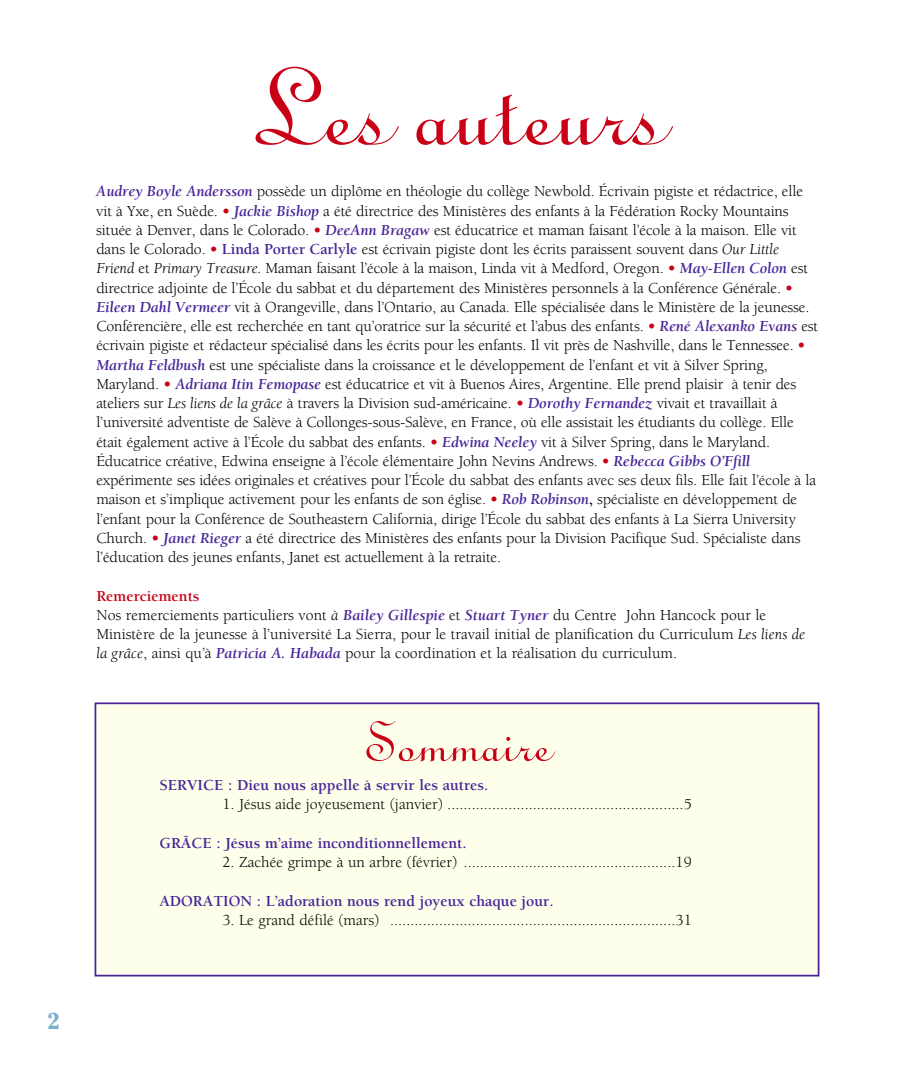
<style>
.page{position:relative;width:914px;height:1071px;background:#fff}
.page>*{position:absolute;margin:0;border:0;box-sizing:border-box;transform-origin:0 0}
.t1{font:122.5px "Linoscript";color:#ca0016}
.t2{font:63px "Linoscript";color:#ca0016}
.t3{font:700 22.75px "Cheltenham";color:#7caece}
.t4{font:15.75px/19.2px "Berkeley";letter-spacing:-.01em;color:#000}
.t5{font:700 15.75px "Berkeley";color:#482498}
.s1{font-weight:700;font-style:italic;color:#482498}
.s2{font-weight:700;font-style:italic;color:#ca0016}
.s3{font-weight:700;color:#482498}
.s4{font-style:italic}
.s5{font-weight:700}
.s6{font-weight:700;color:#ca0016}
</style>
<div class="page">
<div style="left:96px;top:704px;width:721px;height:271px;background:#fdffeb"></div>
<div style="left:94px;top:702px;width:725px;height:274px;border:2px solid #482498"></div>
<h3 class="t3" style="left:47px;top:1013px;width:14px">2</h3>
<h1 class="t1" style="left:252px;top:67px;width:412px">Les auteurs</h1>
<p class="t4" style="left:96px;top:183px;width:723px"><span class="s1">Audrey Boyle Andersson</span> possède un diplôme en théologie du collège Newbold. Écrivain pigiste et rédactrice, elle vit à Yxe, en Suède. <span class="s2">•</span> <span class="s1">Jackie Bishop</span> a été directrice des Ministères des enfants à la Fédération Rocky Mountains située à Denver, dans le Colorado. <span class="s2">•</span> <span class="s1">DeeAnn Bragaw</span> est éducatrice et maman faisant l’école à la maison. Elle vit dans le Colorado. <span class="s2">•</span> <span class="s3">Linda Porter Carlyle</span> est écrivain pigiste dont les écrits paraissent souvent dans <span class="s4">Our Little Friend</span> et <span class="s4">Primary Treasure.</span> Maman faisant l’école à la maison, Linda vit à Medford, Oregon. <span class="s2">•</span> <span class="s1">May-Ellen Colon</span> est directrice adjointe de l’École du sabbat et du département des Ministères personnels à la Conférence Générale. <span class="s2">• </span><span class="s1">Eileen Dahl Vermeer</span> vit à Orangeville, dans l’Ontario, au Canada. Elle spécialisée dans le Ministère de la jeunesse.<br>Conférencière, elle est recherchée en tant qu’oratrice sur la sécurité et l’abus des enfants. <span class="s2">•</span> <span class="s1">René Alexanko Evans</span> est écrivain pigiste et rédacteur spécialisé dans les écrits pour les enfants. Il vit près de Nashville, dans le Tennessee. <span class="s2">• </span><span class="s1">Martha Feldbush</span> est une spécialiste dans la croissance et le développement de l’enfant et vit à Silver Spring, Maryland. <span class="s2">•</span> <span class="s1">Adriana Itin Femopase</span> est éducatrice et vit à Buenos Aires, Argentine. Elle prend plaisir à tenir des ateliers sur <span class="s4">Les liens de la grâce</span> à travers la Division sud-américaine. <span class="s2">•</span> <span class="s1">Dorothy Fernandez</span> vivait et travaillait à l’université adventiste de Salève à Collonges-sous-Salève, en France, où elle assistait les étudiants du collège. Elle était également active à l’École du sabbat des enfants. <span class="s2">•</span> <span class="s1">Edwina Neeley</span> vit à Silver Spring, dans le Maryland.<br>Éducatrice créative, Edwina enseigne à l’école élémentaire John Nevins Andrews. <span class="s2">•</span> <span class="s1">Rebecca Gibbs O’Ffill </span>expérimente ses idées originales et créatives pour l’École du sabbat des enfants avec ses deux fils. Elle fait l’école à la maison et s’implique activement pour les enfants de son église. <span class="s2">•</span> <span class="s1">Rob Robinson</span><span class="s5">,</span> spécialiste en développement de l’enfant pour la Conférence de Southeastern California, dirige l’École du sabbat des enfants à La Sierra University Church. <span class="s2">•</span> <span class="s1">Janet Rieger</span> a été directrice des Ministères des enfants pour la Division Pacifique Sud. Spécialiste dans l’éducation des jeunes enfants, Janet est actuellement à la retraite.</p>
<p class="t4" style="left:96px;top:587px;width:710px"><span class="s6">Remerciements<br></span>Nos remerciements particuliers vont <span class="s4">à</span> <span class="s1">Bailey Gillespie</span> et <span class="s1">Stuart Tyner</span> du Centre John Hancock pour le Ministère de la jeunesse à l’université La Sierra, pour le travail initial de planification du Curriculum <span class="s4">Les liens de la grâce</span>, ainsi qu’à <span class="s1">Patricia A. Habada</span> pour la coordination et la réalisation du curriculum.</p>
<h2 class="t2" style="left:364px;top:721px;width:187px">Sommaire</h2>
<p class="t5" style="left:159px;top:779px;width:330px">SERVICE : Dieu nous appelle à servir les autres.</p>
<p class="t4" style="left:222px;top:796px;width:471px">1. Jésus aide joyeusement (janvier) ..........................................................5</p>
<p class="t5" style="left:159px;top:837px;width:309px">GRÂCE : Jésus m’aime inconditionnellement.</p>
<p class="t4" style="left:222px;top:854px;width:471px">2. Zachée grimpe à un arbre (février) ....................................................19</p>
<p class="t5" style="left:159px;top:895px;width:396px">ADORATION : L’adoration nous rend joyeux chaque jour.</p>
<p class="t4" style="left:222px;top:912px;width:471px">3. Le grand défilé (mars) ......................................................................31</p>
</div>
